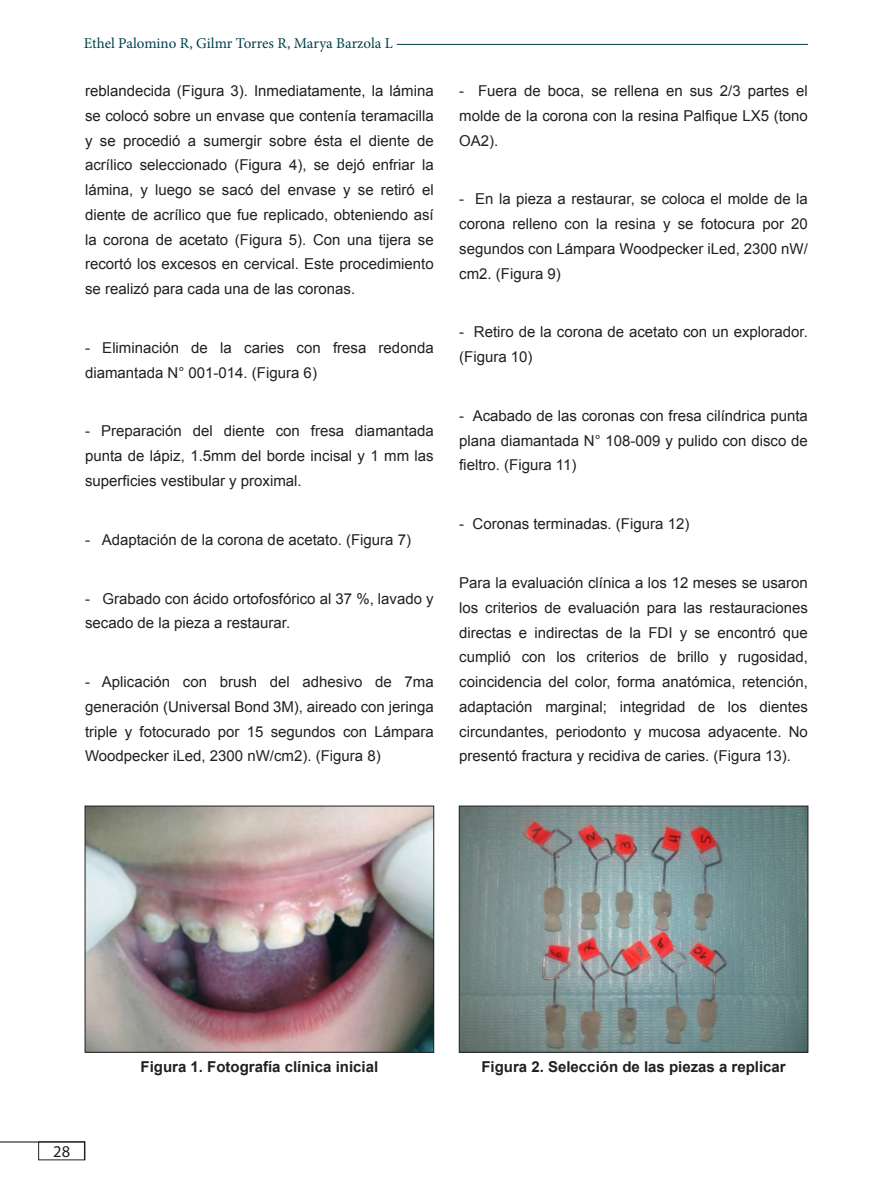
<style>
.page{position:relative;width:893px;height:1191px;background:#fff}
.page>*{position:absolute;margin:0;border:0;box-sizing:border-box;transform-origin:0 0}
.t1{font:16.5px "Myriad Pro";color:#231f20}
.Titulo{font:15px/24.8px "Arial";color:#231f20;text-align:justify}
.Texto_figura{font:700 15px "Arial";color:#231f20}
.Texto_figura-2{font:15px "Minion Pro";color:#00414e}
</style>
<div class="page">
<img style="left:87px;top:808px;width:345px;height:242px">
<div style="left:85px;top:806px;width:349px;height:246px;border:1px solid #231f20"></div>
<img style="left:461px;top:808px;width:345px;height:242px">
<div style="left:459px;top:806px;width:349px;height:246px;border:1px solid #231f20"></div>
<hr style="left:397px;top:44px;width:411px;height:1px;background:#00414e">
<svg style="left:84px;top:1142px;width:1px;height:18px"></svg>
<hr style="left:0;top:1141px;width:85px;height:1px;background:#231f20">
<p class="Texto_figura-2" style="left:84px;top:33px;width:311px">Ethel Palomino R, Gilmr Torres R, Marya Barzola L</p>
<p class="Titulo" style="left:85px;top:78px;width:350px">reblandecida (Figura 3). Inmediatamente, la lámina se colocó sobre un envase que contenía teramacilla y se procedió a sumergir sobre ésta el diente de acrílico seleccionado (Figura 4), se dejó enfriar la lámina, y luego se sacó del envase y se retiró el diente de acrílico que fue replicado, obteniendo así la corona de acetato (Figura 5). Con una tijera se recortó los excesos en cervical. Este procedimiento se realizó para cada una de las coronas.</p>
<p class="Titulo" style="left:85px;top:335px;width:350px">- Eliminación de la caries con fresa redonda diamantada N° 001-014. (Figura 6)</p>
<p class="Titulo" style="left:85px;top:419px;width:350px">- Preparación del diente con fresa diamantada punta de lápiz, 1.5mm del borde incisal y 1 mm las superficies vestibular y proximal.</p>
<p class="Titulo" style="left:85px;top:527px;width:327px">- Adaptación de la corona de acetato. (Figura 7)</p>
<p class="Titulo" style="left:85px;top:586px;width:350px">- Grabado con ácido ortofosfórico al 37 %, lavado y secado de la pieza a restaurar.</p>
<p class="Titulo" style="left:85px;top:669px;width:350px">- Aplicación con brush del adhesivo de 7ma generación (Universal Bond 3M), aireado con jeringa triple y fotocurado por 15 segundos con Lámpara Woodpecker iLed, 2300 nW/cm2). (Figura 8)</p>
<p class="Titulo" style="left:459px;top:78px;width:350px">- Fuera de boca, se rellena en sus 2/3 partes el molde de la corona con la resina Palfique LX5 (tono OA2).</p>
<p class="Titulo" style="left:459px;top:187px;width:350px">- En la pieza a restaurar, se coloca el molde de la corona relleno con la resina y se fotocura por 20 segundos con Lámpara Woodpecker iLed, 2300 nW/ cm2. (Figura 9)</p>
<p class="Titulo" style="left:459px;top:320px;width:350px">- Retiro de la corona de acetato con un explorador. (Figura 10)</p>
<p class="Titulo" style="left:459px;top:403px;width:350px">- Acabado de las coronas con fresa cilíndrica punta plana diamantada N° 108-009 y pulido con disco de fieltro. (Figura 11)</p>
<p class="Titulo" style="left:459px;top:512px;width:232px">- Coronas terminadas. (Figura 12)</p>
<p class="Titulo" style="left:459px;top:570px;width:350px">Para la evaluación clínica a los 12 meses se usaron los criterios de evaluación para las restauraciones directas e indirectas de la FDI y se encontró que cumplió con los criterios de brillo y rugosidad, coincidencia del color, forma anatómica, retención, adaptación marginal; integridad de los dientes circundantes, periodonto y mucosa adyacente. No presentó fractura y recidiva de caries. (Figura 13).</p>
<p class="t1" style="left:53px;top:1141px;width:18px">28</p>
<p class="Texto_figura" style="left:141px;top:1056px;width:239px">Figura 1. Fotografía clínica inicial</p>
<p class="Texto_figura" style="left:481px;top:1056px;width:306px">Figura 2. Selección de las piezas a replicar</p>
</div>
